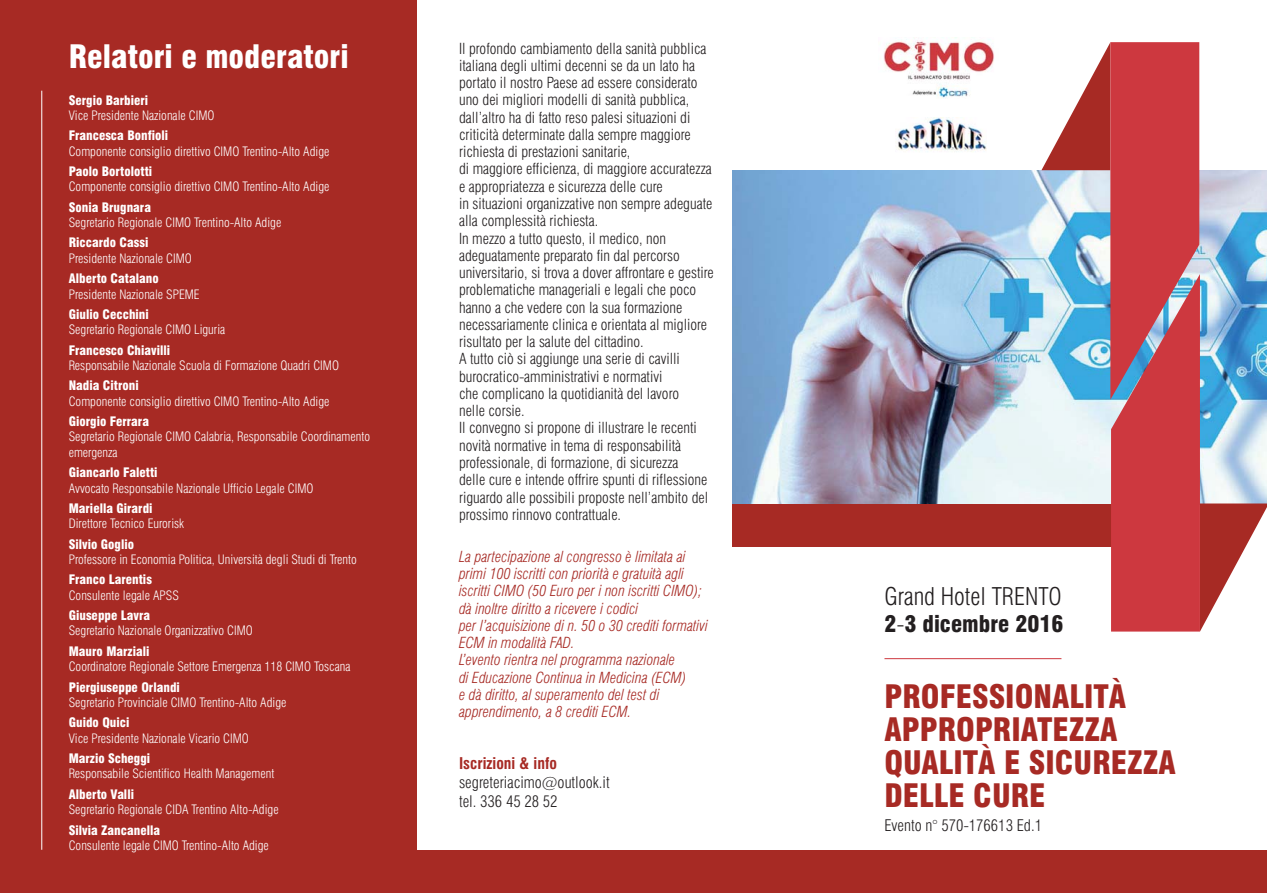
<style>
.page{position:relative;width:1267px;height:893px;background:#fff}
.page>*{position:absolute;margin:0;border:0;box-sizing:border-box;transform-origin:0 0}
.t1{font:900 condensed 31.5px/33px "Swiss 721 BT";color:#a72a24}
.t2{font:900 condensed 31.5px "Swiss 721 BT";color:#fff}
.t3{font:300 condensed 24px "Swiss 721 BT";color:#231f20}
.t4{font:900 condensed 22.5px "Swiss 721 BT";color:#231f20}
.t5{font:300 condensed 15.75px/18.9px "Swiss 721 BT";color:#231f20}
.t6{font:700 condensed 15.75px "Swiss 721 BT";color:#a72a24}
.t7{font:300 condensed 15px/17.2px "Swiss 721 BT";color:#231f20}
.t8{font:italic 300 condensed 15px/17.2px "Swiss 721 BT";color:#a72a24}
.t9{font:300 condensed 12.75px/15.3px "Swiss 721 BT";color:#fff}
.t10{font:900 condensed 12.75px "Swiss 721 BT";color:#fff}
.s1{font-weight:300}
</style>
<div class="page">
<img style="left:883px;top:39px;width:111px;height:59px">
<img style="left:897px;top:117px;width:89px;height:35px">
<div style="left:416px;top:850px;width:850px;height:42px;background:#a72a24"></div>
<img style="left:732px;top:170px;width:309px;height:334px">
<div style="left:732px;top:504px;width:388px;height:42px;background:#a72a24"></div>
<svg style="left:1041px;top:42px;width:225px;height:589px"></svg>
<div style="left:0;top:0;width:416px;height:892px;background:#a72a24"></div>
<hr style="left:884px;top:658px;width:177px;height:1px;background:#cd383f">
<hr style="left:41px;top:91px;width:1px;height:758px;background:#fff">
<h1 class="t2" style="left:69px;top:44px;width:281px">Relatori e moderatori</h1>
<p class="t10" style="left:69px;top:95px;width:81px">Sergio Barbieri</p>
<p class="t9" style="left:69px;top:109px;width:147px">Vice Presidente Nazionale CIMO</p>
<p class="t10" style="left:69px;top:131px;width:101px">Francesca Bonfioli</p>
<p class="t9" style="left:69px;top:144px;width:262px">Componente consiglio direttivo CIMO Trentino-Alto Adige</p>
<p class="t10" style="left:69px;top:166px;width:85px">Paolo Bortolotti</p>
<p class="t9" style="left:69px;top:180px;width:262px">Componente consiglio direttivo CIMO Trentino-Alto Adige</p>
<p class="t10" style="left:69px;top:202px;width:84px">Sonia Brugnara</p>
<p class="t9" style="left:69px;top:216px;width:214px">Segretario Regionale CIMO Trentino-Alto Adige</p>
<p class="t10" style="left:69px;top:238px;width:81px">Riccardo Cassi</p>
<p class="t9" style="left:69px;top:251px;width:125px">Presidente Nazionale CIMO</p>
<p class="t10" style="left:69px;top:273px;width:91px">Alberto Catalano</p>
<p class="t9" style="left:69px;top:287px;width:132px">Presidente Nazionale SPEME</p>
<p class="t10" style="left:69px;top:309px;width:82px">Giulio Cecchini</p>
<p class="t9" style="left:69px;top:323px;width:158px">Segretario Regionale CIMO Liguria</p>
<p class="t10" style="left:69px;top:345px;width:103px">Francesco Chiavilli</p>
<p class="t9" style="left:69px;top:358px;width:272px">Responsabile Nazionale Scuola di Formazione Quadri CIMO</p>
<p class="t10" style="left:69px;top:380px;width:72px">Nadia Citroni</p>
<p class="t9" style="left:69px;top:394px;width:262px">Componente consiglio direttivo CIMO Trentino-Alto Adige</p>
<p class="t10" style="left:69px;top:416px;width:82px">Giorgio Ferrara</p>
<p class="t9" style="left:69px;top:430px;width:303px">Segretario Regionale CIMO Calabria, Responsabile Coordinamento emergenza</p>
<p class="t10" style="left:69px;top:467px;width:90px">Giancarlo Faletti</p>
<p class="t9" style="left:69px;top:481px;width:246px">Avvocato Responsabile Nazionale Ufficio Legale CIMO</p>
<p class="t10" style="left:69px;top:503px;width:85px">Mariella Girardi</p>
<p class="t9" style="left:69px;top:517px;width:117px">Direttore Tecnico Eurorisk</p>
<p class="t10" style="left:69px;top:539px;width:67px">Silvio Goglio</p>
<p class="t9" style="left:69px;top:552px;width:289px">Professore in Economia Politica, Università degli Studi di Trento</p>
<p class="t10" style="left:69px;top:574px;width:85px">Franco Larentis</p>
<p class="t9" style="left:69px;top:588px;width:112px">Consulente legale APSS</p>
<p class="t10" style="left:69px;top:610px;width:83px">Giuseppe Lavra</p>
<p class="t9" style="left:69px;top:624px;width:185px">Segretario Nazionale Organizzativo CIMO</p>
<p class="t10" style="left:69px;top:646px;width:82px">Mauro Marziali</p>
<p class="t9" style="left:69px;top:659px;width:283px">Coordinatore Regionale Settore Emergenza 118 CIMO Toscana</p>
<p class="t10" style="left:69px;top:681px;width:113px">Piergiuseppe Orlandi</p>
<p class="t9" style="left:69px;top:695px;width:219px">Segretario Provinciale CIMO Trentino-Alto Adige</p>
<p class="t10" style="left:69px;top:717px;width:62px">Guido Quici</p>
<p class="t9" style="left:69px;top:731px;width:182px">Vice Presidente Nazionale Vicario CIMO</p>
<p class="t10" style="left:69px;top:753px;width:83px">Marzio Scheggi</p>
<p class="t9" style="left:69px;top:766px;width:207px">Responsabile Scientifico Health Management</p>
<p class="t10" style="left:69px;top:788px;width:67px">Alberto Valli</p>
<p class="t9" style="left:69px;top:802px;width:211px">Segretario Regionale CIDA Trentino Alto-Adige</p>
<p class="t10" style="left:69px;top:824px;width:93px">Silvia Zancanella</p>
<p class="t9" style="left:69px;top:838px;width:202px">Consulente legale CIMO Trentino-Alto Adige</p>
<p class="t7" style="left:459px;top:41px;width:256px">Il profondo cambiamento della sanità pubblica italiana degli ultimi decenni se da un lato ha portato il nostro Paese ad essere considerato uno dei migliori modelli di sanità pubblica, dall’altro ha di fatto reso palesi situazioni di criticità determinate dalla sempre maggiore richiesta di prestazioni sanitarie,<br>di maggiore efficienza, di maggiore accuratezza e appropriatezza e sicurezza delle cure<br>in situazioni organizzative non sempre adeguate alla complessità richiesta.<br>In mezzo a tutto questo, il medico, non adeguatamente preparato fin dal percorso universitario, si trova a dover affrontare e gestire problematiche manageriali e legali che poco hanno a che vedere con la sua formazione necessariamente clinica e orientata al migliore risultato per la salute del cittadino.<br>A tutto ciò si aggiunge una serie di cavilli burocratico-amministrativi e normativi<br>che complicano la quotidianità del lavoro<br>nelle corsie.<br>Il convegno si propone di illustrare le recenti novità normative in tema di responsabilità professionale, di formazione, di sicurezza<br>delle cure e intende offrire spunti di riflessione riguardo alle possibili proposte nell’ambito del prossimo rinnovo contrattuale.</p>
<p class="t8" style="left:459px;top:548px;width:250px">La partecipazione al congresso è limitata ai primi 100 iscritti con priorità e gratuità agli iscritti CIMO (50 Euro per i non iscritti CIMO); dà inoltre diritto a ricevere i codici<br>per l’acquisizione di n. 50 o 30 crediti formativi ECM in modalità FAD.<br>L’evento rientra nel programma nazionale<br>di Educazione Continua in Medicina (ECM)<br>e dà diritto, al superamento del test di apprendimento, a 8 crediti ECM.</p>
<p class="t6" style="left:459px;top:758px;width:99px">Iscrizioni &amp; info</p>
<p class="t5" style="left:459px;top:774px;width:152px">segreteriacimo@outlook.it tel. 336 45 28 52</p>
<h2 class="t3" style="left:884px;top:587px;width:179px">Grand Hotel TRENTO</h2>
<h3 class="t4" style="left:884px;top:615px;width:181px">2<span class="s1">-</span>3 dicembre 2016</h3>
<h1 class="t1" style="left:884px;top:682px;width:293px">PROFESSIONALITÀ<br>APPROPRIATEZZA<br>QUALITÀ E SICUREZZA<br>DELLE CURE</h1>
<p class="t5" style="left:884px;top:817px;width:159px">Evento n° 570-176613 Ed.1</p>
</div>
